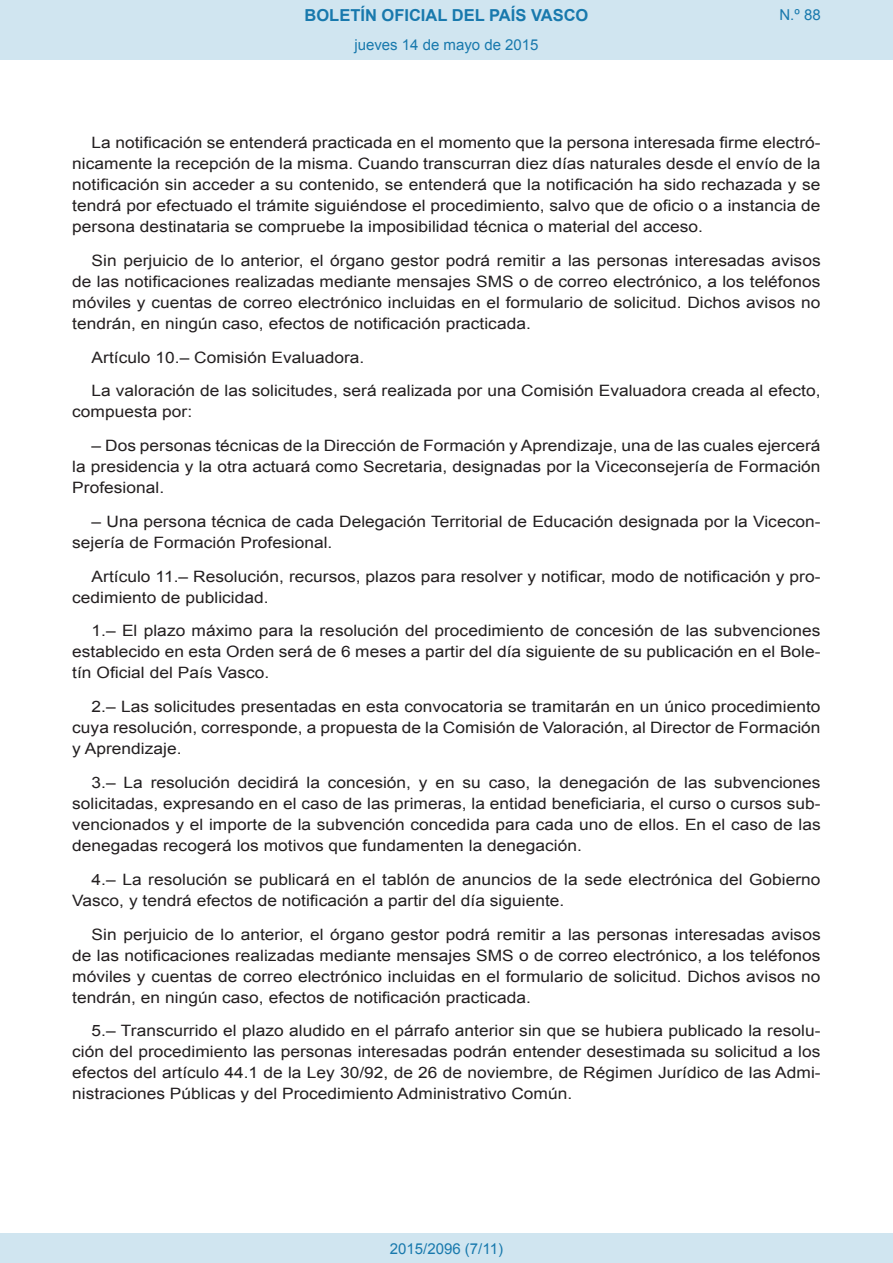
<style>
.page{position:relative;width:893px;height:1263px;background:#fff}
.page>*{position:absolute;margin:0;border:0;box-sizing:border-box;transform-origin:0 0}
.t1{font:700 16.5px "Arial";color:#1879ad}
.BOPVDetalle{font:15.6px/21px "Arial";color:#231f20;text-align:justify;scale:1.11 1}
.Paginacion_Centro{font:15px "Arial";color:#1879ad}
</style>
<div class="page">
<div style="left:0;top:0;width:893px;height:60px;background:#d0e5f0"></div>
<div style="left:0;top:1233px;width:893px;height:30px;background:#d0e5f0"></div>
<p class="t1" style="left:305px;top:4px;width:285px">BOLETÍN OFICIAL DEL PAÍS VASCO</p>
<p class="Paginacion_Centro" style="left:354px;top:35px;width:186px">jueves 14 de mayo de 2015</p>
<p class="Paginacion_Centro" style="left:779px;top:5px;width:43px">N.º 88</p>
<p class="BOPVDetalle" style="left:72px;top:132px;width:676px;text-indent:19px">La notificación se entenderá practicada en el momento que la persona interesada firme electró&shy;nicamente la recepción de la misma. Cuando transcurran diez días naturales desde el envío de la notificación sin acceder a su contenido, se entenderá que la notificación ha sido rechazada y se tendrá por efectuado el trámite siguiéndose el procedimiento, salvo que de oficio o a instancia de persona destinataria se compruebe la imposibilidad técnica o material del acceso.</p>
<p class="BOPVDetalle" style="left:72px;top:250px;width:676px;text-indent:19px">Sin perjuicio de lo anterior, el órgano gestor podrá remitir a las personas interesadas avisos de las notificaciones realizadas mediante mensajes SMS o de correo electrónico, a los teléfonos móviles y cuentas de correo electrónico incluidas en el formulario de solicitud. Dichos avisos no tendrán, en ningún caso, efectos de notificación practicada.</p>
<p class="BOPVDetalle" style="left:92px;top:347px;width:247px">Artículo 10.– Comisión Evaluadora.</p>
<p class="BOPVDetalle" style="left:72px;top:381px;width:676px;text-indent:19px">La valoración de las solicitudes, será realizada por una Comisión Evaluadora creada al efecto, compuesta por:</p>
<p class="BOPVDetalle" style="left:72px;top:435px;width:676px;text-indent:19px">– Dos personas técnicas de la Dirección de Formación y Aprendizaje, una de las cuales ejercerá la presidencia y la otra actuará como Secretaria, designadas por la Viceconsejería de Formación Profesional.</p>
<p class="BOPVDetalle" style="left:72px;top:511px;width:676px;text-indent:19px">– Una persona técnica de cada Delegación Territorial de Educación designada por la Vicecon&shy;sejería de Formación Profesional.</p>
<p class="BOPVDetalle" style="left:72px;top:566px;width:676px;text-indent:19px">Artículo 11.– Resolución, recursos, plazos para resolver y notificar, modo de notificación y pro&shy;cedimiento de publicidad.</p>
<p class="BOPVDetalle" style="left:72px;top:621px;width:676px;text-indent:19px">1.– El plazo máximo para la resolución del procedimiento de concesión de las subvenciones establecido en esta Orden será de 6 meses a partir del día siguiente de su publicación en el Bole&shy;tín Oficial del País Vasco.</p>
<p class="BOPVDetalle" style="left:72px;top:696px;width:676px;text-indent:19px">2.– Las solicitudes presentadas en esta convocatoria se tramitarán en un único procedimiento cuya resolución, corresponde, a propuesta de la Comisión de Valoración, al Director de Formación y Aprendizaje.</p>
<p class="BOPVDetalle" style="left:72px;top:772px;width:676px;text-indent:19px">3.– La resolución decidirá la concesión, y en su caso, la denegación de las subvenciones solicitadas, expresando en el caso de las primeras, la entidad beneficiaria, el curso o cursos sub&shy;vencionados y el importe de la subvención concedida para cada uno de ellos. En el caso de las denegadas recogerá los motivos que fundamenten la denegación.</p>
<p class="BOPVDetalle" style="left:72px;top:869px;width:676px;text-indent:19px">4.– La resolución se publicará en el tablón de anuncios de la sede electrónica del Gobierno<br>Vasco, y tendrá efectos de notificación a partir del día siguiente.</p>
<p class="BOPVDetalle" style="left:72px;top:924px;width:676px;text-indent:19px">Sin perjuicio de lo anterior, el órgano gestor podrá remitir a las personas interesadas avisos de las notificaciones realizadas mediante mensajes SMS o de correo electrónico, a los teléfonos móviles y cuentas de correo electrónico incluidas en el formulario de solicitud. Dichos avisos no tendrán, en ningún caso, efectos de notificación practicada.</p>
<p class="BOPVDetalle" style="left:72px;top:1020px;width:676px;text-indent:19px">5.– Transcurrido el plazo aludido en el párrafo anterior sin que se hubiera publicado la resolu&shy;ción del procedimiento las personas interesadas podrán entender desestimada su solicitud a los efectos del artículo 44.1 de la Ley 30/92, de 26 de noviembre, de Régimen Jurídico de las Admi&shy;nistraciones Públicas y del Procedimiento Administrativo Común.</p>
<p class="Paginacion_Centro" style="left:390px;top:1238px;width:115px">2015/2096 (7/11)</p>
</div>
